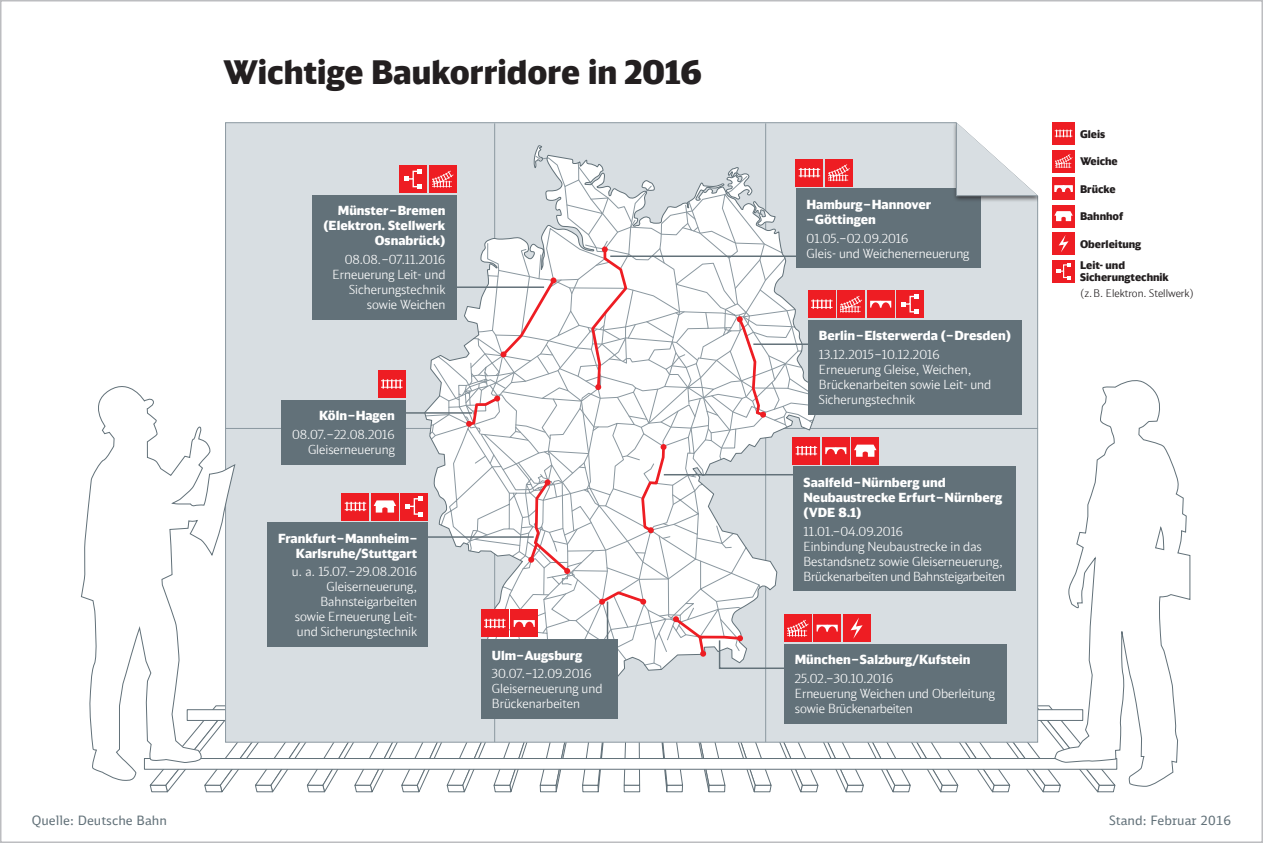
<style>
.page{position:relative;width:1263px;height:843px;background:#fff}
.page>*{position:absolute;margin:0;border:0;box-sizing:border-box;transform-origin:0 0}
.t1{font:900 32.25px "DB Head";color:#231f20}
.t2{font:12.75px "DB Sans";color:#627179}
.t3{font:300 12.45px/15px "DB Head";color:#fff}
.t4{font:900 12.45px/15px "DB Head";color:#fff}
.t5{font:900 10.5px/21px "DB Head";color:#231f20}
.t6{font:300 10.5px "DB Head";color:#231f20}
</style>
<div class="page">
<svg style="left:659px;top:742px;width:24px;height:51px"></svg>
<div style="left:667px;top:784px;width:15px;height:7px;background:#fff"></div>
<div style="left:667px;top:784px;width:16px;height:7px;border:1px solid #627179"></div>
<svg style="left:693px;top:704px;width:422px;height:89px"></svg>
<div style="left:709px;top:784px;width:16px;height:7px;background:#fff"></div>
<div style="left:709px;top:784px;width:16px;height:7px;border:1px solid #627179"></div>
<svg style="left:582px;top:742px;width:24px;height:51px"></svg>
<div style="left:583px;top:784px;width:15px;height:7px;background:#fff"></div>
<div style="left:582px;top:784px;width:16px;height:7px;border:1px solid #627179"></div>
<svg style="left:624px;top:742px;width:16px;height:42px"></svg>
<div style="left:624px;top:784px;width:16px;height:7px;border:1px solid #627179"></div>
<svg style="left:150px;top:742px;width:422px;height:51px"></svg>
<div style="left:540px;top:784px;width:16px;height:7px;background:#fff"></div>
<div style="left:540px;top:784px;width:16px;height:7px;border:1px solid #627179"></div>
<div style="left:144px;top:757px;width:973px;height:12px;background:#fff;border:1px solid #627179"></div>
<div style="left:225px;top:122px;width:813px;height:620px;background:#d8dee2"></div>
<hr style="left:494px;top:123px;width:1px;height:618px;background:#8b98a0">
<hr style="left:765px;top:123px;width:1px;height:618px;background:#8b98a0">
<hr style="left:225px;top:428px;width:813px;height:1px;background:#8b98a0">
<svg style="left:1054px;top:380px;width:137px;height:406px"></svg>
<svg style="left:81px;top:377px;width:154px;height:403px"></svg>
<svg style="left:891px;top:290px;width:3px;height:27px"></svg>
<div style="left:793px;top:466px;width:223px;height:125px;background:#627179"></div>
<div style="left:784px;top:643px;width:223px;height:80px;background:#627179"></div>
<div style="left:808px;top:320px;width:213px;height:94px;background:#627179"></div>
<div style="left:267px;top:522px;width:161px;height:124px;background:#627179"></div>
<div style="left:281px;top:399px;width:124px;height:65px;background:#627179"></div>
<div style="left:481px;top:639px;width:136px;height:79px;background:#627179"></div>
<div style="left:312px;top:195px;width:144px;height:124px;background:#627179"></div>
<div style="left:796px;top:188px;width:185px;height:80px;background:#627179"></div>
<div style="left:1052px;top:122px;width:23px;height:22px;background:#ee1d23"></div>
<svg style="left:1055px;top:129px;width:17px;height:8px"></svg>
<div style="left:1052px;top:150px;width:23px;height:22px;background:#ee1d23"></div>
<svg style="left:1055px;top:154px;width:17px;height:14px"></svg>
<div style="left:371px;top:492px;width:27px;height:27px;background:#ee1d23"></div>
<div style="left:1052px;top:177px;width:23px;height:22px;background:#ee1d23"></div>
<svg style="left:1054px;top:185px;width:19px;height:7px"></svg>
<div style="left:1052px;top:205px;width:23px;height:22px;background:#ee1d23"></div>
<svg style="left:1054px;top:211px;width:19px;height:10px"></svg>
<div style="left:1052px;top:232px;width:23px;height:23px;background:#ee1d23"></div>
<svg style="left:1058px;top:235px;width:10px;height:17px"></svg>
<div style="left:1052px;top:260px;width:23px;height:22px;background:#ee1d23"></div>
<div style="left:342px;top:492px;width:27px;height:27px;background:#ee1d23"></div>
<svg style="left:345px;top:501px;width:21px;height:9px"></svg>
<svg style="left:1056px;top:263px;width:15px;height:16px"></svg>
<div style="left:896px;top:290px;width:28px;height:27px;background:#ee1d23"></div>
<svg style="left:901px;top:294px;width:18px;height:20px"></svg>
<svg style="left:374px;top:142px;width:517px;height:527px"></svg>
<div style="left:952px;top:122px;width:86px;height:80px;background:#231f20;opacity:.75"></div>
<svg style="left:956px;top:122px;width:82px;height:74px"></svg>
<h1 class="t1" style="left:223px;top:51px;width:480px">Wichtige Baukorridore in 2016</h1>
<p class="t4" style="left:323px;top:203px;width:124px;text-align:right">Münster − Bremen (Elektron. Stellwerk<br>Osnabrück)</p>
<p class="t3" style="left:333px;top:251px;width:114px;text-align:right">08.08.−07.11.2016<br>Erneuerung Leit- und<br>Sicherungstechnik sowie Weichen</p>
<p class="t4" style="left:319px;top:407px;width:77px">Köln − Hagen</p>
<p class="t3" style="left:292px;top:426px;width:104px;text-align:right">08.07.−22.08.2016<br>Gleiserneuerung</p>
<p class="t4" style="left:278px;top:530px;width:141px;text-align:right">Frankfurt − Mannheim−<br>Karlsruhe/Stuttgart</p>
<p class="t3" style="left:292px;top:564px;width:127px;text-align:right">u. a. 15.07.−29.08.2016<br>Gleiserneuerung,<br>Bahnsteigarbeiten sowie Erneuerung Leit&shy;und Sicherungstechnik</p>
<p class="t4" style="left:492px;top:647px;width:92px">Ulm− Augsburg</p>
<p class="t3" style="left:492px;top:665px;width:112px">30.07.−12.09.2016<br>Gleiserneuerung und<br>Brückenarbeiten</p>
<p class="t4" style="left:806px;top:196px;width:126px">Hamburg − Hannover − Göttingen</p>
<p class="t3" style="left:806px;top:230px;width:164px">01.05.−02.09.2016<br>Gleis- und Weichenerneuerung</p>
<p class="t4" style="left:819px;top:328px;width:193px">Berlin − Elsterwerda (− Dresden)</p>
<p class="t3" style="left:819px;top:346px;width:174px">13.12.2015 −10.12.2016<br>Erneuerung Gleise, Weichen,<br>Brückenarbeiten sowie Leit- und<br>Sicherungstechnik</p>
<p class="t4" style="left:803px;top:474px;width:200px">Saalfeld − Nürnberg und<br>Neubaustrecke Erfurt − Nürnberg (VDE 8.1)</p>
<p class="t3" style="left:803px;top:523px;width:203px">11.01.−04.09.2016<br>Einbindung Neubaustrecke in das Bestandsnetz sowie Gleiserneuerung, Brückenarbeiten und Bahnsteigarbeiten</p>
<p class="t4" style="left:795px;top:651px;width:177px">München − Salzburg/Kufstein</p>
<p class="t3" style="left:795px;top:670px;width:202px">25.02.−30.10.2016<br>Erneuerung Weichen und Oberleitung sowie Brückenarbeiten</p>
<p class="t5" style="left:1080px;top:123px;width:27px">Gleis</p>
<p class="t5" style="left:1080px;top:150px;width:39px">Weiche</p>
<p class="t5" style="left:1080px;top:178px;width:37px">Brücke</p>
<p class="t5" style="left:1080px;top:205px;width:45px">Bahnhof</p>
<p class="t5" style="left:1080px;top:233px;width:63px">Oberleitung<br>Leit- und</p>
<p class="t5" style="left:1080px;top:266px;width:90px">Sicherungtechnik</p>
<p class="t6" style="left:1080px;top:286px;width:116px">(z. B. Elektron. Stellwerk)</p>
<p class="t2" style="left:32px;top:812px;width:136px">Quelle: Deutsche Bahn</p>
<p class="t2" style="left:1109px;top:812px;width:123px">Stand: Februar 2016</p>
</div>
